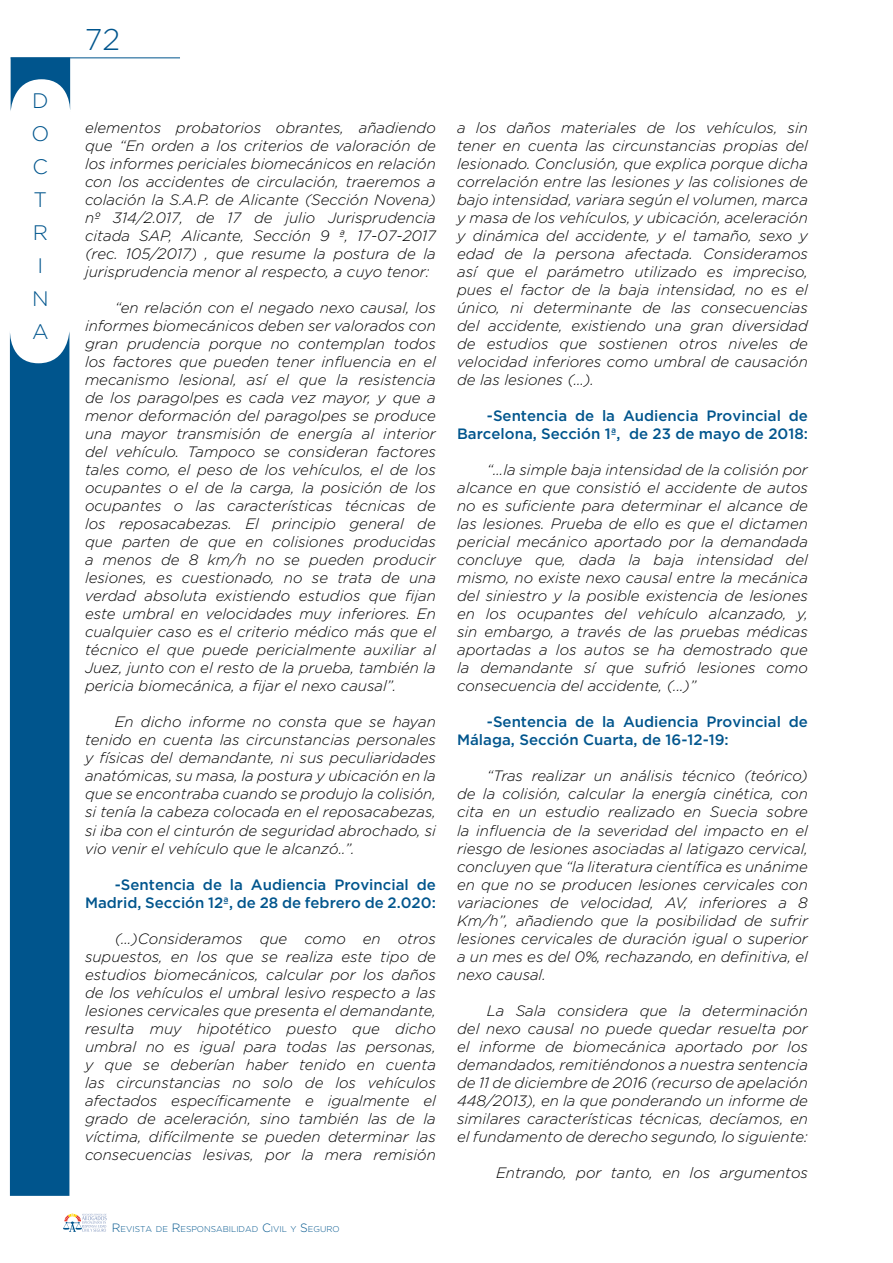
<style>
.page{position:relative;width:893px;height:1263px;background:#fff}
.page>*{position:absolute;margin:0;border:0;box-sizing:border-box;transform-origin:0 0}
.t1{font:300 30px "Gotham";color:#00558d}
.t2{font:300 21px/33px "Gotham";color:#00558d}
.t3{font:italic 300 15px/18px "Gotham";color:#000;text-align:justify}
.t4{font:500 15px/18px "Gotham";color:#00558d;text-align:right}
.t5{font:300 8.4px "Gotham";color:#00558d}
.s1{font-size:12px}
</style>
<div class="page">
<hr style="left:11px;top:57px;width:169px;height:1px;background:#00558d">
<svg style="left:11px;top:57px;width:60px;height:53px"></svg>
<svg style="left:9px;top:332px;width:60px;height:864px;background:#3578a4"></svg>
<svg style="left:63px;top:1213px;width:44px;height:19px"></svg>
<h2 class="t2" style="left:31px;top:84px;width:19px">D<br>O<br>C<br>T<br>R<br>I<br>N<br>A</h2>
<h1 class="t1" style="left:85px;top:24px;width:37px">72</h1>
<p class="t3" style="left:85px;top:119px;width:352px">elementos probatorios obrantes, añadiendo que “En orden a los criterios de valoración de los informes periciales biomecánicos en relación con los accidentes de circulación, traeremos a colación la S.A.P. de Alicante (Sección Novena) nº 314/2.017, de 17 de julio Jurisprudencia citada SAP, Alicante, Sección 9 ª, 17-07-2017 (rec. 105/2017) , que resume la postura de la jurisprudencia menor al respecto, a cuyo tenor:</p>
<p class="t3" style="left:85px;top:299px;width:352px;text-indent:30px">“en relación con el negado nexo causal, los informes biomecánicos deben ser valorados con gran prudencia porque no contemplan todos los factores que pueden tener influencia en el mecanismo lesional, así el que la resistencia de los paragolpes es cada vez mayor, y que a menor deformación del paragolpes se produce una mayor transmisión de energía al interior del vehículo. Tampoco se consideran factores tales como, el peso de los vehículos, el de los ocupantes o el de la carga, la posición de los ocupantes o las características técnicas de los reposacabezas. El principio general de que parten de que en colisiones producidas a menos de 8 km/h no se pueden producir lesiones, es cuestionado, no se trata de una verdad absoluta existiendo estudios que fijan este umbral en velocidades muy inferiores. En cualquier caso es el criterio médico más que el técnico el que puede pericialmente auxiliar al Juez, junto con el resto de la prueba, también la pericia biomecánica, a fijar el nexo causal”.</p>
<p class="t3" style="left:85px;top:713px;width:352px;text-indent:30px">En dicho informe no consta que se hayan tenido en cuenta las circunstancias personales y físicas del demandante, ni sus peculiaridades anatómicas, su masa, la postura y ubicación en la que se encontraba cuando se produjo la colisión, si tenía la cabeza colocada en el reposacabezas, si iba con el cinturón de seguridad abrochado, si vio venir el vehículo que le alcanzó..”.</p>
<p class="t4" style="left:85px;top:875px;width:352px">-Sentencia de la Audiencia Provincial de<br>Madrid, Sección 12ª, de 28 de febrero de 2.020:</p>
<p class="t3" style="left:85px;top:929px;width:352px;text-indent:30px">(…)Consideramos que como en otros supuestos, en los que se realiza este tipo de estudios biomecánicos, calcular por los daños de los vehículos el umbral lesivo respecto a las lesiones cervicales que presenta el demandante, resulta muy hipotético puesto que dicho umbral no es igual para todas las personas, y que se deberían haber tenido en cuenta las circunstancias no solo de los vehículos afectados específicamente e igualmente el grado de aceleración, sino también las de la víctima, difícilmente se pueden determinar las consecuencias lesivas, por la mera remisión</p>
<p class="t5" style="left:112px;top:1224px;width:229px"><span class="s1">R</span>EVISTA DE <span class="s1">R</span>ESPONSABILIDAD <span class="s1">C</span>IVIL Y <span class="s1">S</span>EGURO</p>
<p class="t3" style="left:457px;top:119px;width:352px">a los daños materiales de los vehículos, sin tener en cuenta las circunstancias propias del lesionado. Conclusión, que explica porque dicha correlación entre las lesiones y las colisiones de bajo intensidad, variara según el volumen, marca y masa de los vehículos, y ubicación, aceleración y dinámica del accidente, y el tamaño, sexo y edad de la persona afectada. Consideramos así que el parámetro utilizado es impreciso, pues el factor de la baja intensidad, no es el único, ni determinante de las consecuencias del accidente, existiendo una gran diversidad de estudios que sostienen otros niveles de velocidad inferiores como umbral de causación de las lesiones (…).</p>
<p class="t4" style="left:457px;top:406px;width:352px">-Sentencia de la Audiencia Provincial de<br>Barcelona, Sección 1ª, de 23 de mayo de 2018:</p>
<p class="t3" style="left:457px;top:461px;width:352px;text-indent:30px">“...la simple baja intensidad de la colisión por alcance en que consistió el accidente de autos no es suficiente para determinar el alcance de las lesiones. Prueba de ello es que el dictamen pericial mecánico aportado por la demandada concluye que, dada la baja intensidad del mismo, no existe nexo causal entre la mecánica del siniestro y la posible existencia de lesiones en los ocupantes del vehículo alcanzado, y, sin embargo, a través de las pruebas médicas aportadas a los autos se ha demostrado que la demandante sí que sufrió lesiones como consecuencia del accidente, (...)”</p>
<p class="t4" style="left:457px;top:713px;width:352px;text-align:left;text-indent:30px">-Sentencia de la Audiencia Provincial de<br>Málaga, Sección Cuarta, de 16-12-19:</p>
<p class="t3" style="left:457px;top:767px;width:352px;text-indent:30px">“Tras realizar un análisis técnico (teórico) de la colisión, calcular la energía cinética, con cita en un estudio realizado en Suecia sobre la influencia de la severidad del impacto en el riesgo de lesiones asociadas al latigazo cervical, concluyen que “la literatura científica es unánime en que no se producen lesiones cervicales con variaciones de velocidad, AV, inferiores a 8<br>Km/h”, añadiendo que la posibilidad de sufrir lesiones cervicales de duración igual o superior a un mes es del 0%, rechazando, en definitiva, el nexo causal.</p>
<p class="t3" style="left:457px;top:1001px;width:352px;text-indent:30px">La Sala considera que la determinación del nexo causal no puede quedar resuelta por el informe de biomecánica aportado por los demandados, remitiéndonos a nuestra sentencia de 11 de diciembre de 2016 (recurso de apelación 448/2013), en la que ponderando un informe de similares características técnicas, decíamos, en el fundamento de derecho segundo, lo siguiente:</p>
<p class="t3" style="left:496px;top:1163px;width:313px">Entrando, por tanto, en los argumentos</p>
</div>
